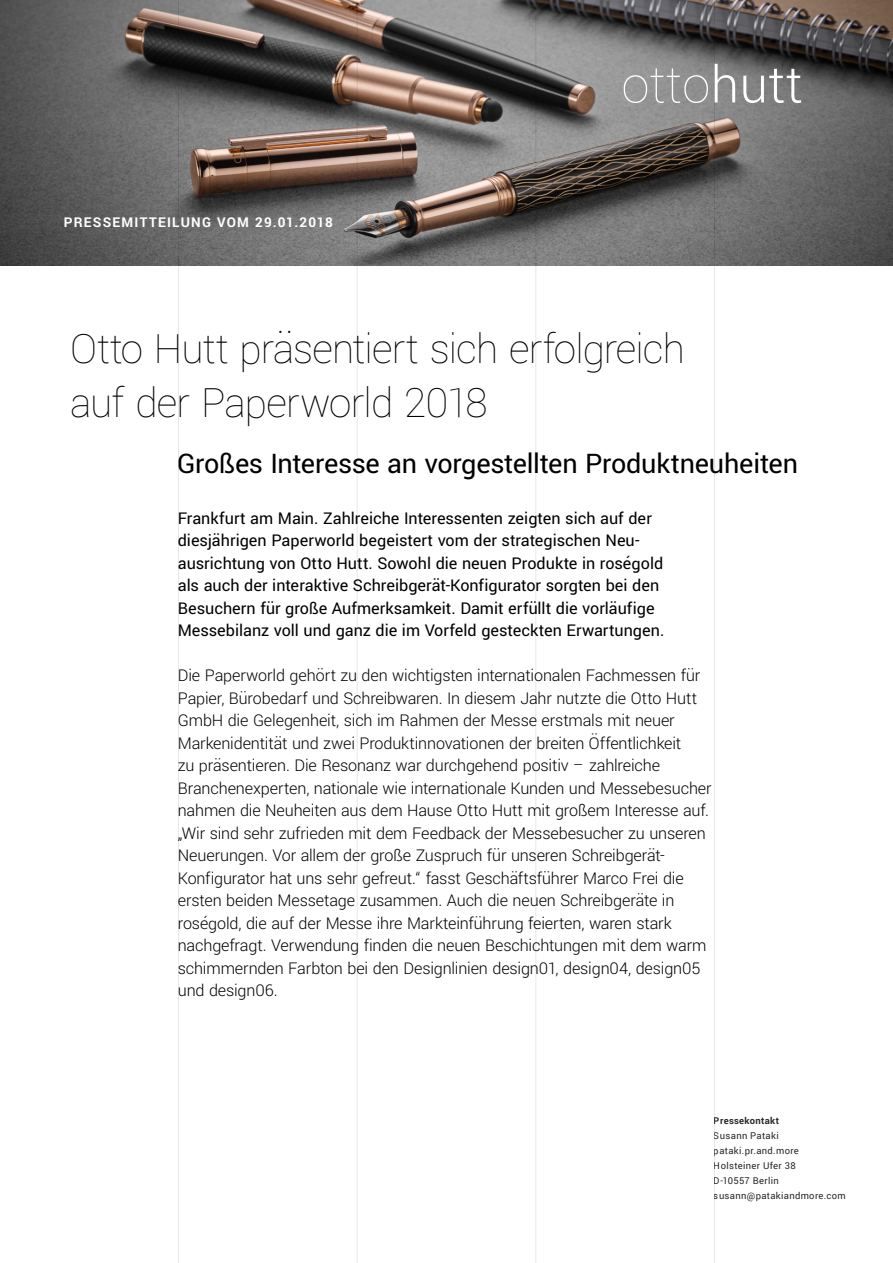
<style>
.page{position:relative;width:893px;height:1263px;background:#fff}
.page>*{position:absolute;margin:0;border:0;box-sizing:border-box;transform-origin:0 0}
.t1{font:100 45px/54px "Yantramanav";letter-spacing:-.02em;color:#000}
.t2{font:30px "Yantramanav";letter-spacing:-.01em;color:#000}
.t3{font:300 18px/22.5px "Yantramanav";letter-spacing:-.01em;color:#000}
.t4{font:18px/22.5px "Yantramanav";color:#000}
.t5{font:700 15px "Yantramanav";letter-spacing:.08em;color:#fff}
.t6{font:10.5px/15px "Yantramanav";letter-spacing:.03em;color:#000}
.t7{font:700 10.5px "Yantramanav";letter-spacing:.03em;color:#000}
</style>
<div class="page">
<img style="left:0;top:0;width:893px;height:265px">
<hr style="left:178px;top:0;width:1px;height:1263px;background:#000">
<hr style="left:357px;top:0;width:1px;height:1263px;background:#000">
<hr style="left:535px;top:0;width:1px;height:1263px;background:#000">
<hr style="left:714px;top:0;width:1px;height:1263px;background:#000">
<svg style="left:624px;top:68px;width:84px;height:35px"></svg>
<svg style="left:715px;top:64px;width:20px;height:38px"></svg>
<svg style="left:743px;top:69px;width:58px;height:34px"></svg>
<p class="t5" style="left:64px;top:213px;width:270px">PRESSEMITTEILUNG VOM 29.01.2018</p>
<h1 class="t1" style="left:70px;top:322px;width:616px">Otto Hutt präsentiert sich erfolgreich auf der Paperworld 2018</h1>
<h2 class="t2" style="left:177px;top:445px;width:622px">Großes Interesse an vorgestellten Produktneuheiten</h2>
<p class="t4" style="left:178px;top:507px;width:488px">Frankfurt am Main. Zahlreiche Interessenten zeigten sich auf der diesjährigen Paperworld begeistert vom der strategischen Neu&shy;ausrichtung von Otto Hutt. Sowohl die neuen Produkte in roségold als auch der interaktive Schreibgerät-Konfigurator sorgten bei den Besuchern für große Aufmerksamkeit. Damit erfüllt die vorläufige Messebilanz voll und ganz die im Vorfeld gesteckten Erwartungen.</p>
<p class="t3" style="left:178px;top:664px;width:535px">Die Paperworld gehört zu den wichtigsten internationalen Fachmessen für Papier, Bürobedarf und Schreibwaren. In diesem Jahr nutzte die Otto Hutt GmbH die Gelegenheit, sich im Rahmen der Messe erstmals mit neuer Markenidentität und zwei Produktinnovationen der breiten Öffentlichkeit<br>zu präsentieren. Die Resonanz war durchgehend positiv – zahlreiche Branchenexperten, nationale wie internationale Kunden und Messebesucher nahmen die Neuheiten aus dem Hause Otto Hutt mit großem Interesse auf. „Wir sind sehr zufrieden mit dem Feedback der Messebesucher zu unseren Neuerungen. Vor allem der große Zuspruch für unseren Schreibgerät-Konfigurator hat uns sehr gefreut.“ fasst Geschäftsführer Marco Frei die ersten beiden Messetage zusammen. Auch die neuen Schreibgeräte in roségold, die auf der Messe ihre Markteinführung feierten, waren stark nachgefragt. Verwendung finden die neuen Beschichtungen mit dem warm schimmernden Farbton bei den Designlinien design01, design04, design05 und design06.</p>
<p class="t7" style="left:714px;top:1114px;width:67px">Pressekontakt</p>
<p class="t6" style="left:714px;top:1128px;width:134px">Susann Pataki pataki.pr.and.more<br>Holsteiner Ufer 38<br>D-10557 Berlin susann@patakiandmore.com</p>
</div>
